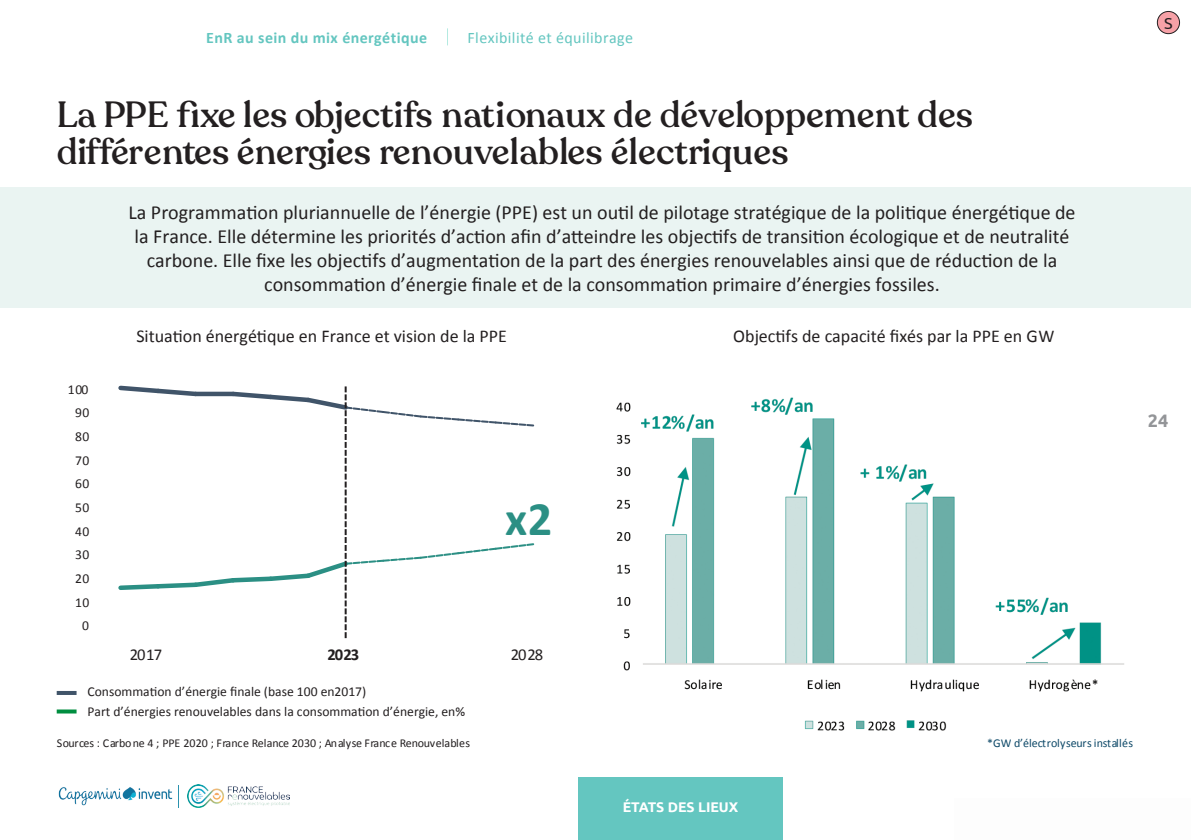
<style>
.page{position:relative;width:1191px;height:840px;background:#fff}
.page>*{position:absolute;margin:0;border:0;box-sizing:border-box;transform-origin:0 0}
.ParaStyle01_Leading_Auto{font:700 48.2px "Calibri";color:#2b8f84}
.ParaStyle28_Leading_18_8_pts{font:500 36px "Recoleta";color:#231f20}
.t1{font:20px/24px "Calibri";color:#231f20;text-align:center}
.ParaStyle145_Leading_Auto__Align_Justifi{font:18px "Calibri";color:#231f20}
.ParaStyle03_Leading_Auto{font:700 18px "Ubuntu";color:#939598}
.ParaStyle07_Leading_Auto__Align_Justifie{font:16.6px "Calibri";letter-spacing:-.05em;color:#231f20}
.ParaStyle07_Leading_Auto__Align_Justifie-2{font:700 16.6px "Calibri";color:#231f20}
.ParaStyle90_Leading_Auto__Align_Justifie{font:700 16px "Calibri";letter-spacing:.025em;color:#64c6c0}
.ParaStyle90_Leading_Auto__Align_Justifie-2{font:16px "Calibri";letter-spacing:.025em;color:#64c6c0}
.t2{font:16px "Ubuntu";color:#231f20}
.t3{font:700 14px "Ubuntu";color:#fff}
.ParaStyle32_Leading_12_pts{font:13.6px "Calibri";color:#231f20}
.ParaStyle148_Leading_20_8_pts{font:13.6px "Calibri";color:#231f20}
.ParaStyle01_Leading_Auto-2{font:13.6px "Calibri";letter-spacing:.05em;color:#231f20}
.ParaStyle144_Leading_Auto__Align_Justifi{font:12px "Calibri";color:#231f20}
.ParaStyle144_Leading_Auto__Align_Justifi-2{font:12px "Calibri";color:#0e4968}
</style>
<div class="page">
<div style="left:0;top:187px;width:1191px;height:121px;background:#eaf4f2"></div>
<svg style="left:118px;top:385px;width:417px;height:252px"></svg>
<svg style="left:57px;top:691px;width:20px;height:3px"></svg>
<svg style="left:57px;top:709px;width:20px;height:4px"></svg>
<svg style="left:447px;top:28px;width:1px;height:17px"></svg>
<img style="left:616px;top:397px;width:508px;height:334px">
<div style="left:1157px;top:11px;width:22px;height:23px;background:#f6a1a7;border-radius:50%"></div>
<div style="left:1157px;top:11px;width:22px;height:23px;border:1px solid #231f20;border-radius:50%"></div>
<div style="left:578px;top:777px;width:204px;height:62px;background:#64c6c0"></div>
<img style="left:58px;top:785px;width:121px;height:23px">
<img style="left:187px;top:784px;width:102px;height:22px">
<p class="ParaStyle90_Leading_Auto__Align_Justifie" style="left:206px;top:27px;width:222px">EnR au sein du mix énergétique</p>
<p class="ParaStyle90_Leading_Auto__Align_Justifie-2" style="left:467px;top:27px;width:167px">Flexibilité et équilibrage</p>
<p class="t2" style="left:1164px;top:13px;width:10px">S</p>
<p class="ParaStyle28_Leading_18_8_pts" style="left:57px;top:92px;width:918px">La PPE fixe les objectifs nationaux de développement des</p>
<p class="ParaStyle28_Leading_18_8_pts" style="left:57px;top:130px;width:733px">différentes énergies renouvelables électriques</p>
<p class="t1" style="left:128px;top:201px;width:948px">La Programmation pluriannuelle de l’énergie (PPE) est un outil de pilotage stratégique de la politique énergétique de la France. Elle détermine les priorités d’action afin d’atteindre les objectifs de transition écologique et de neutralité carbone. Elle fixe les objectifs d’augmentation de la part des énergies renouvelables ainsi que de réduction de la consommation d’énergie finale et de la consommation primaire d’énergies fossiles.</p>
<p class="ParaStyle145_Leading_Auto__Align_Justifi" style="left:136px;top:324px;width:372px">Situation énergétique en France et vision de la PPE</p>
<p class="ParaStyle145_Leading_Auto__Align_Justifi" style="left:733px;top:324px;width:322px">Objectifs de capacité fixés par la PPE en GW</p>
<p class="ParaStyle01_Leading_Auto-2" style="left:68px;top:380px;width:22px">100</p>
<p class="ParaStyle01_Leading_Auto-2" style="left:75px;top:404px;width:16px">90</p>
<p class="ParaStyle01_Leading_Auto-2" style="left:75px;top:427px;width:16px">80</p>
<p class="ParaStyle01_Leading_Auto-2" style="left:75px;top:451px;width:16px">70</p>
<p class="ParaStyle01_Leading_Auto-2" style="left:75px;top:475px;width:16px">60</p>
<p class="ParaStyle01_Leading_Auto-2" style="left:75px;top:498px;width:16px">50</p>
<p class="ParaStyle01_Leading_Auto-2" style="left:75px;top:522px;width:16px">40</p>
<p class="ParaStyle01_Leading_Auto-2" style="left:75px;top:546px;width:16px">30</p>
<p class="ParaStyle01_Leading_Auto-2" style="left:75px;top:569px;width:16px">20</p>
<p class="ParaStyle01_Leading_Auto-2" style="left:75px;top:593px;width:16px">10</p>
<p class="ParaStyle01_Leading_Auto-2" style="left:82px;top:617px;width:8px">0</p>
<p class="ParaStyle01_Leading_Auto" style="left:505px;top:488px;width:48px">x2</p>
<p class="ParaStyle07_Leading_Auto__Align_Justifie" style="left:130px;top:643px;width:34px">2017</p>
<p class="ParaStyle07_Leading_Auto__Align_Justifie-2" style="left:327px;top:643px;width:33px">2023</p>
<p class="ParaStyle07_Leading_Auto__Align_Justifie" style="left:511px;top:643px;width:34px">2028</p>
<p class="ParaStyle148_Leading_20_8_pts" style="left:87px;top:682px;width:280px">Consommation d’énergie finale (base 100 en2017)</p>
<p class="ParaStyle32_Leading_12_pts" style="left:87px;top:702px;width:379px">Part d’énergies renouvelables dans la consommation d’énergie, en%</p>
<p class="ParaStyle144_Leading_Auto__Align_Justifi" style="left:57px;top:734px;width:415px">Sources : Carbone 4 ; PPE 2020 ; France Relance 2030 ; Analyse France Renouvelables</p>
<p class="ParaStyle144_Leading_Auto__Align_Justifi-2" style="left:987px;top:734px;width:147px">*GW d’électrolyseurs installés</p>
<p class="ParaStyle03_Leading_Auto" style="left:1147px;top:409px;width:22px">24</p>
<p class="t3" style="left:623px;top:798px;width:117px">ÉTATS DES LIEUX</p>
</div>
